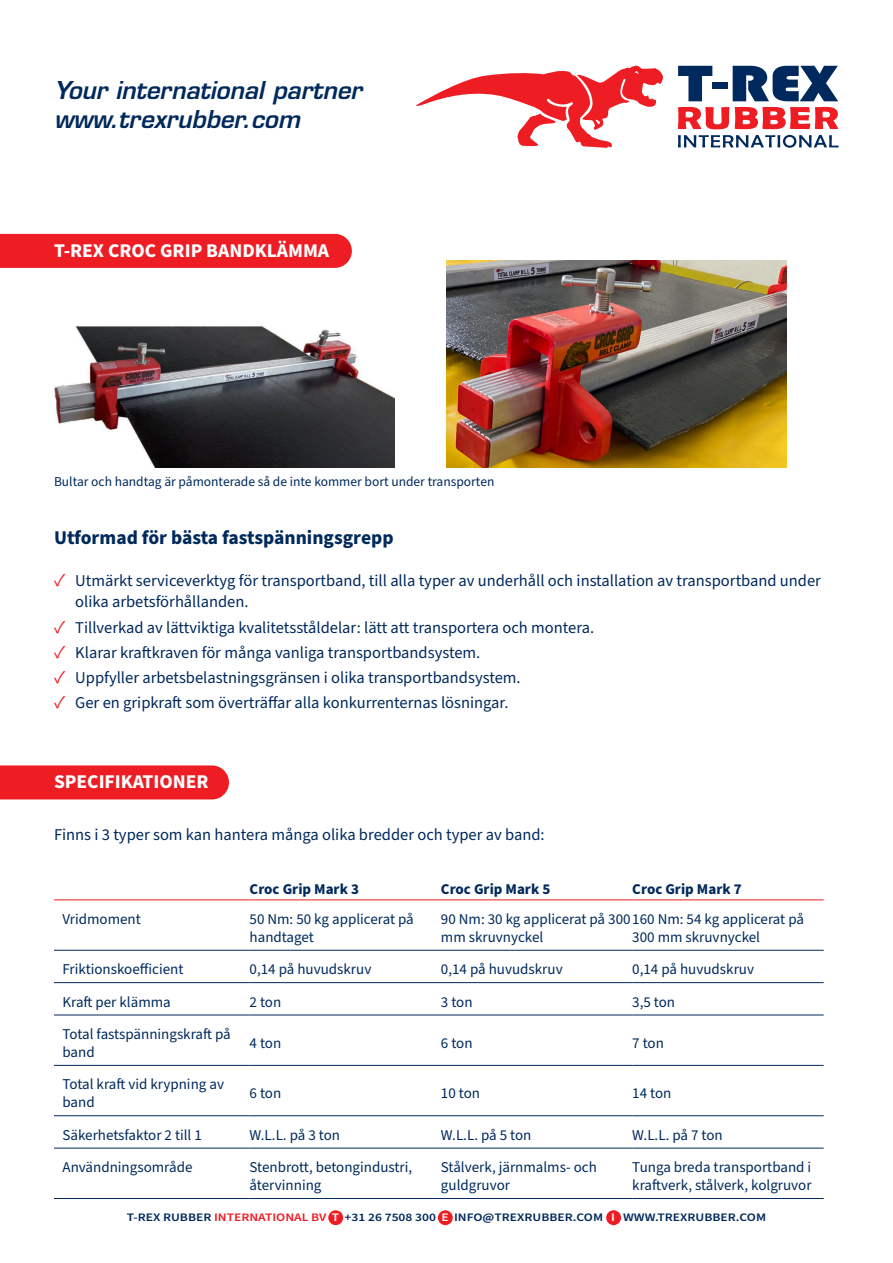
<style>
.page{position:relative;width:893px;height:1263px;background:#fff}
.page>*{position:absolute;margin:0;border:0;box-sizing:border-box;transform-origin:0 0}
.t1{font:italic 600 24px/28.8px "Eurostile LT Std";color:#00295c}
.t2{font:700 19.5px "Source Sans Pro";color:#fff}
.t3{font:700 19.5px "Source Sans Pro";color:#00295c}
.t4{font:16.5px/21px "Source Sans Pro";color:#00295c}
.t5{font:15px/18px "Source Sans Pro";color:#00295c}
.t6{font:700 15px "Source Sans Pro";color:#00295c}
.t7{font:13.5px "Source Sans Pro";color:#00295c}
.t8{font:600 11.55px "Source Sans Pro";color:#00295c;scale:1.18 1}
.s1{font-size:18px;color:#ee1d23}
.s2{color:#ee1d23}
.s3{color:#fff}
</style>
<div class="page">
<svg style="left:416px;top:65px;width:247px;height:83px"></svg>
<svg style="left:733px;top:66px;width:105px;height:35px"></svg>
<div style="left:713px;top:82px;width:15px;height:7px;background:#00295d"></div>
<svg style="left:678px;top:66px;width:34px;height:35px"></svg>
<svg style="left:678px;top:135px;width:160px;height:13px"></svg>
<svg style="left:735px;top:107px;width:103px;height:22px"></svg>
<svg style="left:678px;top:107px;width:51px;height:22px"></svg>
<div style="left:328px;top:1210px;width:15px;height:15px;background:#ee1d23;border-radius:50%"></div>
<div style="left:438px;top:1210px;width:15px;height:15px;background:#ee1d23;border-radius:50%"></div>
<div style="left:606px;top:1210px;width:15px;height:15px;background:#ee1d23;border-radius:50%"></div>
<img style="left:54px;top:326px;width:340px;height:142px">
<img style="left:446px;top:261px;width:341px;height:207px">
<div style="left:0;top:234px;width:352px;height:34px;background:#ee1d23"></div>
<div style="left:0;top:765px;width:229px;height:34px;background:#ee1d23"></div>
<hr style="left:54px;top:899px;width:196px;height:1px;background:#ee1d23">
<hr style="left:250px;top:899px;width:191px;height:1px;background:#ee1d23">
<hr style="left:441px;top:899px;width:191px;height:1px;background:#ee1d23">
<hr style="left:632px;top:899px;width:192px;height:1px;background:#ee1d23">
<hr style="left:54px;top:950px;width:196px;height:1px;background:#00295c">
<hr style="left:250px;top:950px;width:191px;height:1px;background:#00295c">
<hr style="left:441px;top:950px;width:191px;height:1px;background:#00295c">
<hr style="left:632px;top:950px;width:192px;height:1px;background:#00295c">
<hr style="left:54px;top:982px;width:196px;height:1px;background:#00295c">
<hr style="left:250px;top:982px;width:191px;height:1px;background:#00295c">
<hr style="left:441px;top:982px;width:191px;height:1px;background:#00295c">
<hr style="left:632px;top:982px;width:192px;height:1px;background:#00295c">
<hr style="left:54px;top:1014px;width:196px;height:1px;background:#00295c">
<hr style="left:250px;top:1014px;width:191px;height:1px;background:#00295c">
<hr style="left:441px;top:1014px;width:191px;height:1px;background:#00295c">
<hr style="left:632px;top:1014px;width:192px;height:1px;background:#00295c">
<hr style="left:54px;top:1065px;width:196px;height:1px;background:#00295c">
<hr style="left:250px;top:1065px;width:191px;height:1px;background:#00295c">
<hr style="left:441px;top:1065px;width:191px;height:1px;background:#00295c">
<hr style="left:632px;top:1065px;width:192px;height:1px;background:#00295c">
<hr style="left:54px;top:1115px;width:196px;height:1px;background:#00295c">
<hr style="left:250px;top:1115px;width:191px;height:1px;background:#00295c">
<hr style="left:441px;top:1115px;width:191px;height:1px;background:#00295c">
<hr style="left:632px;top:1115px;width:192px;height:1px;background:#00295c">
<hr style="left:54px;top:1148px;width:196px;height:1px;background:#00295c">
<hr style="left:250px;top:1148px;width:191px;height:1px;background:#00295c">
<hr style="left:441px;top:1148px;width:191px;height:1px;background:#00295c">
<hr style="left:632px;top:1148px;width:192px;height:1px;background:#00295c">
<hr style="left:54px;top:1198px;width:196px;height:1px;background:#00295c">
<hr style="left:250px;top:1198px;width:191px;height:1px;background:#00295c">
<hr style="left:441px;top:1198px;width:191px;height:1px;background:#00295c">
<hr style="left:632px;top:1198px;width:192px;height:1px;background:#00295c">
<h1 class="t1" style="left:54px;top:76px;width:309px">Your international partner www.trexrubber.com</h1>
<p class="t2" style="left:54px;top:238px;width:277px">T-REX CROC GRIP BANDKLÄMMA</p>
<p class="t7" style="left:54px;top:473px;width:442px">Bultar och handtag är påmonterade så de inte kommer bort under transporten</p>
<p class="t3" style="left:54px;top:524px;width:341px">Utformad för bästa fastspänningsgrepp</p>
<p class="t4" style="left:75px;top:571px;width:747px;text-indent:-21px"><span class="s1">✓</span> Utmärkt serviceverktyg för transportband, till alla typer av underhåll och installation av transportband under olika arbetsförhållanden.</p>
<p class="t4" style="left:54px;top:617px;width:542px"><span class="s1">✓</span> Tillverkad av lättviktiga kvalitetsståldelar: lätt att transportera och montera.</p>
<p class="t4" style="left:54px;top:642px;width:428px"><span class="s1">✓</span> Klarar kraftkraven för många vanliga transportbandsystem.</p>
<p class="t4" style="left:54px;top:667px;width:468px"><span class="s1">✓</span> Uppfyller arbetsbelastningsgränsen i olika transportbandsystem.</p>
<p class="t4" style="left:54px;top:693px;width:456px"><span class="s1">✓</span> Ger en gripkraft som överträffar alla konkurrenternas lösningar.</p>
<p class="t2" style="left:54px;top:768px;width:156px">SPECIFIKATIONER</p>
<p class="t4" style="left:54px;top:825px;width:492px">Finns i 3 typer som kan hantera många olika bredder och typer av band:</p>
<p class="t6" style="left:250px;top:878px;width:111px">Croc Grip Mark 3</p>
<p class="t6" style="left:441px;top:878px;width:111px">Croc Grip Mark 5</p>
<p class="t6" style="left:632px;top:878px;width:111px">Croc Grip Mark 7</p>
<p class="t5" style="left:63px;top:910px;width:80px">Vridmoment</p>
<p class="t5" style="left:250px;top:910px;width:166px">50 Nm: 50 kg applicerat på handtaget</p>
<p class="t5" style="left:441px;top:910px;width:365px">90 Nm: 30 kg applicerat på 300160 Nm: 54 kg applicerat på mm skruvnyckel</p>
<p class="t5" style="left:632px;top:928px;width:129px">300 mm skruvnyckel</p>
<p class="t5" style="left:63px;top:961px;width:122px">Friktionskoefficient</p>
<p class="t5" style="left:250px;top:961px;width:123px">0,14 på huvudskruv</p>
<p class="t5" style="left:441px;top:961px;width:123px">0,14 på huvudskruv</p>
<p class="t5" style="left:632px;top:961px;width:123px">0,14 på huvudskruv</p>
<p class="t5" style="left:63px;top:993px;width:110px">Kraft per klämma</p>
<p class="t5" style="left:250px;top:993px;width:33px">2 ton</p>
<p class="t5" style="left:441px;top:993px;width:33px">3 ton</p>
<p class="t5" style="left:632px;top:993px;width:44px">3,5 ton</p>
<p class="t5" style="left:63px;top:1025px;width:170px">Total fastspänningskraft på band</p>
<p class="t5" style="left:250px;top:1034px;width:33px">4 ton</p>
<p class="t5" style="left:441px;top:1034px;width:33px">6 ton</p>
<p class="t5" style="left:632px;top:1034px;width:33px">7 ton</p>
<p class="t5" style="left:63px;top:1076px;width:163px">Total kraft vid krypning av band</p>
<p class="t5" style="left:250px;top:1085px;width:33px">6 ton</p>
<p class="t5" style="left:441px;top:1085px;width:41px">10 ton</p>
<p class="t5" style="left:632px;top:1085px;width:41px">14 ton</p>
<p class="t5" style="left:63px;top:1126px;width:141px">Säkerhetsfaktor 2 till 1</p>
<p class="t5" style="left:250px;top:1126px;width:92px">W.L.L. på 3 ton</p>
<p class="t5" style="left:441px;top:1126px;width:92px">W.L.L. på 5 ton</p>
<p class="t5" style="left:632px;top:1126px;width:92px">W.L.L. på 7 ton</p>
<p class="t5" style="left:63px;top:1158px;width:131px">Användningsområde</p>
<p class="t5" style="left:250px;top:1158px;width:164px">Stenbrott, betongindustri, återvinning</p>
<p class="t5" style="left:441px;top:1158px;width:157px">Stålverk, järnmalms- och guldgruvor</p>
<p class="t5" style="left:632px;top:1158px;width:181px">Tunga breda transportband i kraftverk, stålverk, kolgruvor</p>
<p class="t8" style="left:127px;top:1209px;width:543px">T-REX RUBBER <span class="s2">INTERNATIONAL BV</span> <span class="s3">T</span> +31 26 7508 300 <span class="s3">E</span> INFO@TREXRUBBER.COM <span class="s3">I</span> WWW.TREXRUBBER.COM</p>
</div>
